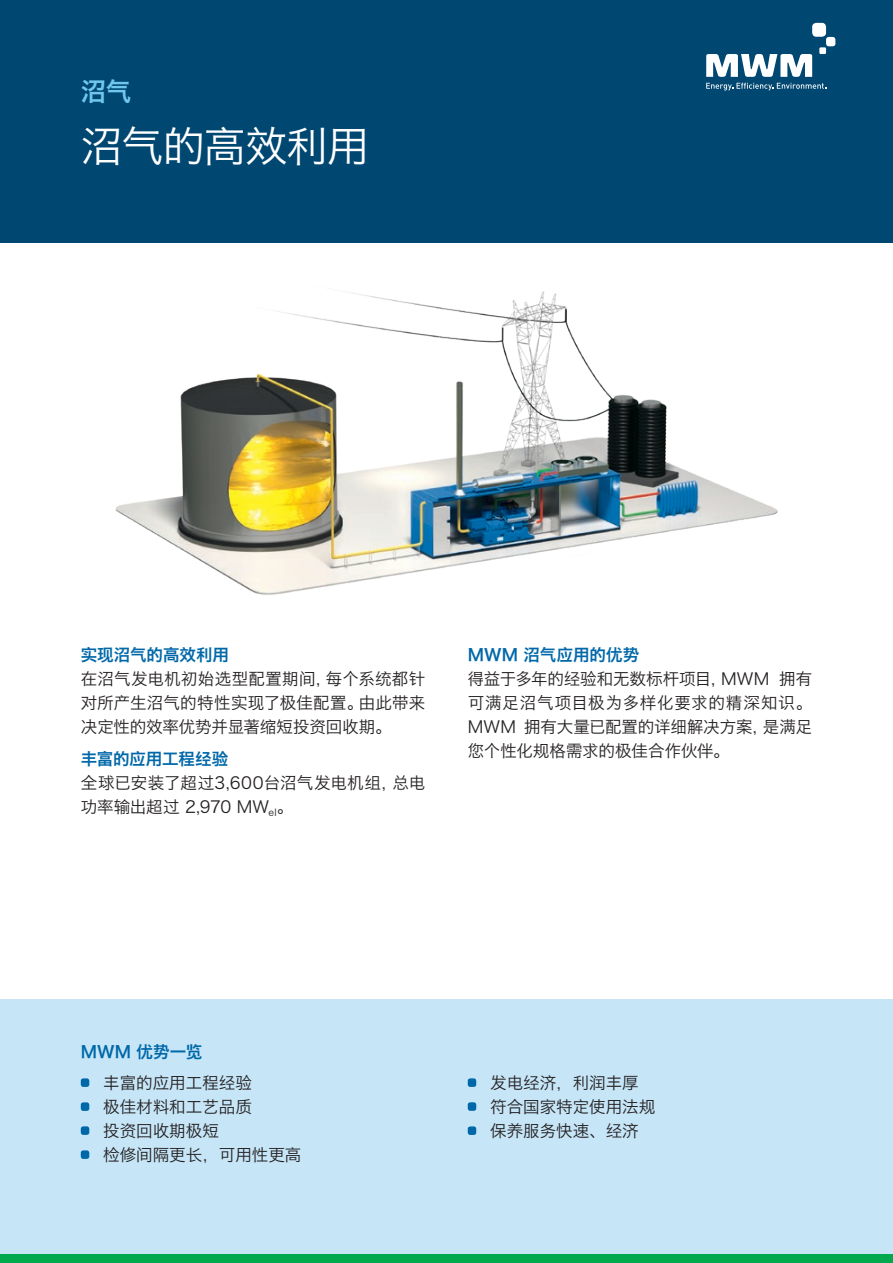
<style>
.page{position:relative;width:893px;height:1263px;background:#fff}
.page>*{position:absolute;margin:0;border:0;box-sizing:border-box;transform-origin:0 0}
.t1{font:42px "Hiragino Sans GB W3";letter-spacing:-.02em;color:#fff}
.t2{font:25.5px "Hiragino Sans GB W6";color:#6fc6ef}
.t3{font:16.5px/24px "Hiragino Sans GB W3";color:#231f20}
.t4{font:16.5px "Hiragino Sans GB W6";letter-spacing:-.005em;color:#0068a9}
</style>
<div class="page">
<div style="left:0;top:0;width:893px;height:242px;background:#004772"></div>
<svg style="left:706px;top:83px;width:120px;height:7px"></svg>
<svg style="left:706px;top:54px;width:106px;height:23px"></svg>
<div style="left:819px;top:47px;width:7px;height:7px;background:#fff"></div>
<div style="left:826px;top:37px;width:9px;height:9px;background:#fff;border-radius:3px"></div>
<div style="left:812px;top:23px;width:14px;height:14px;background:#fff;border-radius:4px"></div>
<div style="left:0;top:999px;width:893px;height:264px;background:#c6e6f8"></div>
<div style="left:0;top:1254px;width:893px;height:9px;background:#00a94e"></div>
<img style="left:115px;top:291px;width:663px;height:304px">
<div style="left:468px;top:1078px;width:8px;height:9px;background:#0068a9;border-radius:2px"></div>
<div style="left:468px;top:1102px;width:8px;height:9px;background:#0068a9;border-radius:2px"></div>
<div style="left:468px;top:1126px;width:8px;height:9px;background:#0068a9;border-radius:2px"></div>
<div style="left:81px;top:1078px;width:8px;height:9px;background:#0068a9;border-radius:2px"></div>
<div style="left:81px;top:1102px;width:8px;height:9px;background:#0068a9;border-radius:2px"></div>
<div style="left:81px;top:1126px;width:8px;height:9px;background:#0068a9;border-radius:2px"></div>
<div style="left:81px;top:1150px;width:8px;height:9px;background:#0068a9;border-radius:2px"></div>
<h2 class="t2" style="left:81px;top:74px;width:52px">沼气</h2>
<h1 class="t1" style="left:81px;top:120px;width:290px">沼气的高效利用</h1>
<p class="t4" style="left:81px;top:644px;width:150px">实现沼气的高效利用</p>
<p class="t3" style="left:81px;top:666px;width:346px;text-align:justify">在沼气发电机初始选型配置期间，每个系统都针对所产生沼气的特性实现了极佳配置。由此带来决定性的效率优势并显著缩短投资回收期。</p>
<p class="t4" style="left:81px;top:748px;width:149px">丰富的应用工程经验</p>
<p class="t3" style="left:81px;top:771px;width:346px">全球已安装了超过3,600台沼气发电机组，总电功率输出超过 2,970 MW<sub>el</sub>。</p>
<p class="t4" style="left:468px;top:644px;width:173px">MWM 沼气应用的优势</p>
<p class="t3" style="left:468px;top:666px;width:346px;text-align:justify">得益于多年的经验和无数标杆项目，MWM 拥有可满足沼气项目极为多样化要求的精深知识。MWM 拥有大量已配置的详细解决方案，是满足您个性化规格需求的极佳合作伙伴。</p>
<p class="t4" style="left:81px;top:1041px;width:123px">MWM 优势一览</p>
<p class="t3" style="left:103px;top:1070px;width:199px">丰富的应用工程经验<br>极佳材料和工艺品质<br>投资回收期极短<br>检修间隔更长，可用性更高</p>
<p class="t3" style="left:490px;top:1070px;width:166px">发电经济，利润丰厚符合国家特定使用法规保养服务快速、经济</p>
</div>
